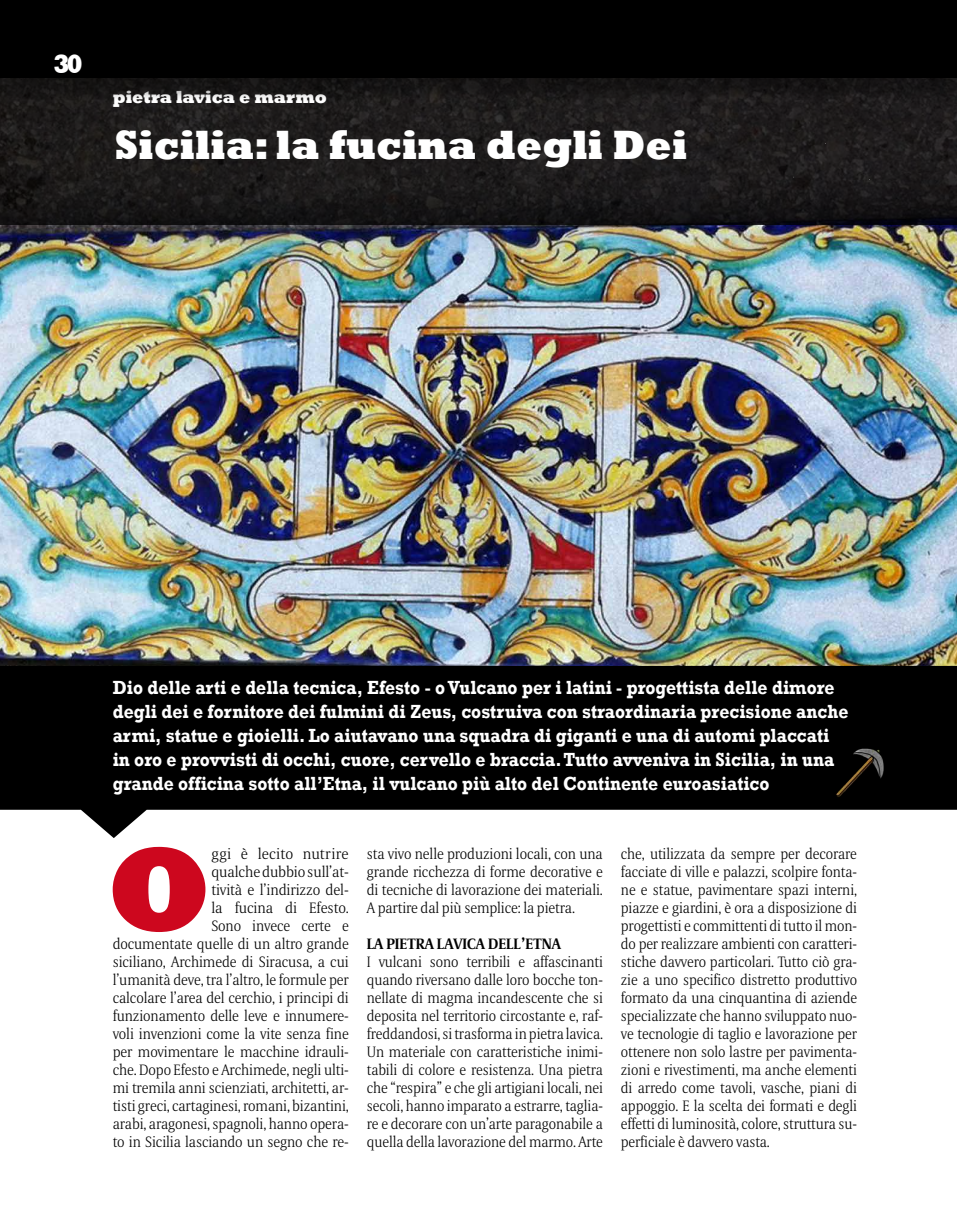
<style>
.page{position:relative;width:957px;height:1212px;background:#fff}
.page>*{position:absolute;margin:0;border:0;box-sizing:border-box;transform-origin:0 0}
.t1{font:800 121.05px "Rockwell";color:#cd071e}
.t2{font:800 42px "Rockwell";color:#fff;scale:.9 1}
.t3{font:800 27px "Rockwell";color:#fff;scale:.88 1}
.t4{font:700 19.5px/24px "Rockwell";color:#fff;scale:.9 1}
.t5{font:800 18px "Rockwell";color:#fff;scale:.9 1}
.t6{font:300 15px/18px "Allianz Serif";letter-spacing:-.01em;color:#000;text-align:justify;scale:.94 1}
.t7{font:300 15px/18px "Allianz Serif";letter-spacing:-.01em;color:#000;text-align:right}
.t8{font:300 15px/18px "Allianz Serif";letter-spacing:-.01em;color:#000;text-align:justify;scale:.95 1}
.t9{font:700 15px "Allianz Serif";color:#000}
</style>
<div class="page">
<img style="left:0;top:225px;width:957px;height:441px">
<svg style="left:0;top:101px;width:957px;height:124px;background:#1b1919"></svg>
<svg style="left:0;top:666px;width:957px;height:172px;fill:#000"></svg>
<div style="left:0;top:0;width:957px;height:101px;background:#171515"></div>
<div style="left:0;top:0;width:957px;height:78px;background:#000"></div>
<img style="left:834px;top:747px;width:52px;height:51px">
<h3 class="t3" style="left:54px;top:48px;width:35px">30</h3>
<p class="t5" style="left:113px;top:86px;width:240px">pietra lavica e marmo</p>
<h2 class="t2" style="left:115px;top:119px;width:637px">Sicilia: la fucina degli Dei</h2>
<p class="t4" style="left:113px;top:674px;width:819px">dio delle arti e della tecnica, efesto - o vulcano per i latini - progettista delle dimore degli dei e fornitore dei fulmini di zeus, costruiva con straordinaria precisione anche armi, statue e gioielli. Lo aiutavano una squadra di giganti e una di automi placcati in oro e provvisti di occhi, cuore, cervello e braccia. tutto avveniva in sicilia, in una grande officina sotto all’etna, il vulcano più alto del continente euroasiatico</p>
<h1 class="t1" style="left:107px;top:816px;width:106px">O</h1>
<p class="t7" style="left:113px;top:845px;width:238px">ggi è lecito nutrire<br>qualche dubbio sull’at-<br>tività e l’indirizzo del-<br>la fucina di Efesto.<br>Sono invece certe e<br>documentate quelle di un altro grande siciliano, Archimede di Siracusa, a cui l’umanità deve, tra l’altro, le formule per calcolare l’area del cerchio, i principi di funzionamento delle leve e innumere&shy;voli invenzioni come la vite senza fine per movimentare le macchine idrauli&shy;che. Dopo Efesto e Archimede, negli ulti&shy;mi tremila anni scienziati, architetti, ar&shy;tisti greci, cartaginesi, romani, bizantini, arabi, aragonesi, spagnoli, hanno opera&shy;to in Sicilia lasciando un segno che re-</p>
<p class="t8" style="left:367px;top:845px;width:250px">sta vivo nelle produzioni locali, con una grande ricchezza di forme decorative e di tecniche di lavorazione dei materiali.<br>A partire dal più semplice: la pietra.</p>
<p class="t9" style="left:367px;top:934px;width:196px">LA PIETRA LAVICA DELL’ETNA</p>
<p class="t6" style="left:367px;top:953px;width:253px">I vulcani sono terribili e affascinanti quando riversano dalle loro bocche ton&shy;nellate di magma incandescente che si deposita nel territorio circostante e, raf&shy;freddandosi, si trasforma in pietra lavica.<br>Un materiale con caratteristiche inimi&shy;tabili di colore e resistenza. Una pietra che “respira” e che gli artigiani locali, nei secoli, hanno imparato a estrarre, taglia&shy;re e decorare con un’arte paragonabile a quella della lavorazione del marmo. Arte</p>
<p class="t6" style="left:621px;top:845px;width:253px">che, utilizzata da sempre per decorare facciate di ville e palazzi, scolpire fonta&shy;ne e statue, pavimentare spazi interni, piazze e giardini, è ora a disposizione di progettisti e committenti di tutto il mon&shy;do per realizzare ambienti con caratteri&shy;stiche davvero particolari. Tutto ciò gra&shy;zie a uno specifico distretto produttivo formato da una cinquantina di aziende specializzate che hanno sviluppato nuo&shy;ve tecnologie di taglio e lavorazione per ottenere non solo lastre per pavimenta&shy;zioni e rivestimenti, ma anche elementi di arredo come tavoli, vasche, piani di appoggio. E la scelta dei formati e degli effetti di luminosità, colore, struttura su&shy;perficiale è davvero vasta.</p>
</div>
